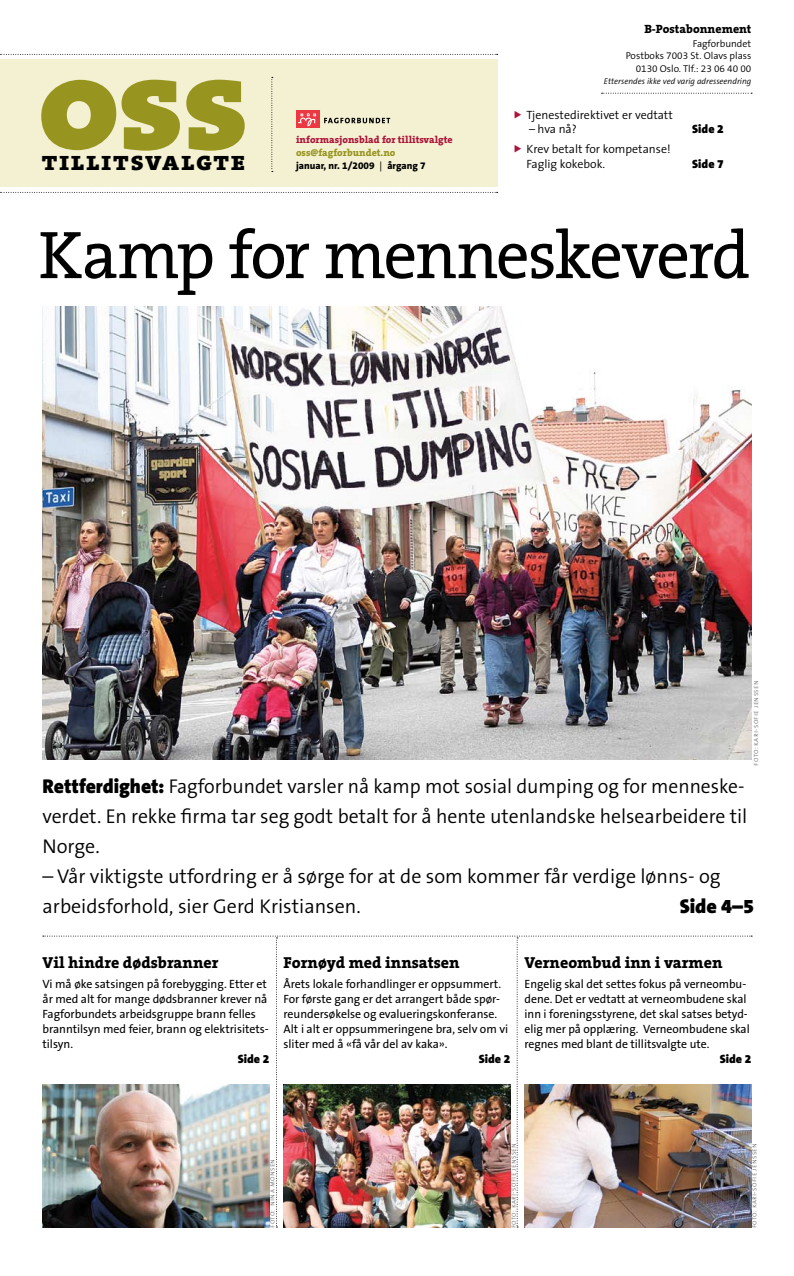
<style>
.page{position:relative;width:794px;height:1276px;background:#fff}
.page>*{position:absolute;margin:0;border:0;box-sizing:border-box;transform-origin:0 0}
.t1{font:129.8px "The Serif Black Caps";color:#979520}
.t2{font:68px "The Serif";letter-spacing:-.035em;color:#000}
.t3{font:27px "The Serif Extra Bold Caps";letter-spacing:.065em;color:#000}
.t4{font:300 20px/30px "The Sans B4";color:#000}
.t5{font:900 20px "The Sans B9";color:#000}
.t6{font:800 16px "The Serif";color:#000}
.t7{font:12px/15px "The Sans B5 Plain";letter-spacing:-.005em;color:#000}
.t8{font:300 12px/14.5px "The Sans";color:#000}
.t9{font:900 12px "The Sans B9";color:#000}
.t10{font:800 12px "The Serif";color:#000}
.t11{font:300 10px/12.5px "The Sans B4";color:#000;text-align:right}
.t12{font:800 10px "The Serif";color:#ac1439}
.t13{font:800 10px "The Sans B8";color:#000}
.t14{font:800 10px "The Serif";color:#979520}
.t15{font:italic 300 8.5px "The Sans";color:#000}
.t16{font:7.5px "The Sans Extra Light Caps";letter-spacing:.04em;color:#595758}
.s1{font-family:"The Serif";font-weight:400}
.s2{font-family:"The Sans";font-weight:900}
</style>
<div class="page">
<svg style="left:0;top:54px;width:497px;height:1px"></svg>
<div style="left:0;top:60px;width:497px;height:127px;background:#f4f1d3"></div>
<svg style="left:0;top:192px;width:497px;height:1px"></svg>
<div style="left:296px;top:111px;width:24px;height:17px;background:#eb3843"></div>
<svg style="left:324px;top:118px;width:66px;height:5px"></svg>
<svg style="left:298px;top:113px;width:18px;height:13px"></svg>
<svg style="left:271px;top:77px;width:2px;height:95px"></svg>
<svg style="left:601px;top:93px;width:151px;height:1px"></svg>
<img style="left:43px;top:306px;width:708px;height:454px">
<img style="left:43px;top:935px;width:709px;height:292px">
<h1 class="t1" style="left:39px;top:22px;width:212px">oss</h1>
<h3 class="t3" style="left:42px;top:144px;width:205px">tillitsvalgte</h3>
<p class="t12" style="left:296px;top:133px;width:158px">informasjonsblad for tillitsvalgte</p>
<p class="t14" style="left:296px;top:146px;width:101px">oss@fagforbundet.no</p>
<p class="t13" style="left:296px;top:160px;width:131px">januar, nr. 1/2009 <span class="s1">|</span> årgang 7</p>
<p class="t10" style="left:644px;top:21px;width:109px">B-Postabonnement</p>
<p class="t11" style="left:625px;top:38px;width:127px">Fagforbundet<br>Postboks 7003 St. Olavs plass<br>0130 Oslo. Tlf.: 23 06 40 00</p>
<p class="t15" style="left:604px;top:76px;width:149px">Ettersendes ikke ved varig adresseendring</p>
<p class="t8" style="left:526px;top:107px;width:148px">Tjenestedirektivet er vedtatt</p>
<p class="t8" style="left:529px;top:122px;width:49px">– hva nå?</p>
<p class="t9" style="left:692px;top:123px;width:33px">Side 2</p>
<p class="t8" style="left:526px;top:142px;width:146px">Krev betalt for kompetanse!<br>Faglig kokebok.</p>
<p class="t9" style="left:692px;top:157px;width:33px">Side 7</p>
<h2 class="t2" style="left:39px;top:211px;width:713px">Kamp for menneskeverd</h2>
<p class="t16" style="left:751px;top:765px;width:87px;rotate:-90deg">foto: kari-sofie jenssen</p>
<h3 class="t4" style="left:43px;top:772px;width:706px"><span class="s2">Rettferdighet:</span> Fagforbundet varsler nå kamp mot sosial dumping og for menneske&shy;verdet. En rekke firma tar seg godt betalt for å hente utenlandske helsearbeidere til<br>Norge.</h3>
<h3 class="t4" style="left:43px;top:862px;width:679px">– Vår viktigste utfordring er å sørge for at de som kommer får verdige lønns- og arbeidsforhold, sier Gerd Kristiansen.</h3>
<h3 class="t5" style="left:679px;top:895px;width:76px">Side 4–5</h3>
<h3 class="t6" style="left:43px;top:952px;width:177px">Vil hindre dødsbranner</h3>
<p class="t7" style="left:43px;top:977px;width:228px">Vi må øke satsingen på forebygging. Etter et år med alt for mange dødsbranner krever nå Fagforbundets arbeidsgruppe brann felles branntilsyn med feier, brann og elektrisitets&shy;tilsyn.</p>
<p class="t9" style="left:238px;top:1052px;width:33px">Side 2</p>
<h3 class="t6" style="left:283px;top:952px;width:178px">Fornøyd med innsatsen</h3>
<p class="t7" style="left:283px;top:977px;width:226px">Årets lokale forhandlinger er oppsummert.<br>For første gang er det arrangert både spør&shy;reundersøkelse og evalueringskonferanse.<br>Alt i alt er oppsummeringene bra, selv om vi sliter med å «få vår del av kaka».</p>
<p class="t9" style="left:479px;top:1052px;width:33px">Side 2</p>
<h3 class="t6" style="left:524px;top:952px;width:199px">Verneombud inn i varmen</h3>
<p class="t7" style="left:524px;top:977px;width:227px">Engelig skal det settes fokus på verneombu&shy;dene. Det er vedtatt at verneombudene skal inn i foreningsstyrene, det skal satses betyd&shy;elig mer på opplæring. Verneombudene skal regnes med blant de tillitsvalgte ute.</p>
<p class="t9" style="left:720px;top:1052px;width:33px">Side 2</p>
<p class="t16" style="left:267px;top:1228px;width:71px;rotate:-90deg">foto: nina monsen</p>
<p class="t16" style="left:508px;top:1228px;width:87px;rotate:-90deg">foto: kari-sofie jenssen</p>
<p class="t16" style="left:749px;top:1228px;width:87px;rotate:-90deg">foto: kari-sofie jenssen</p>
</div>
